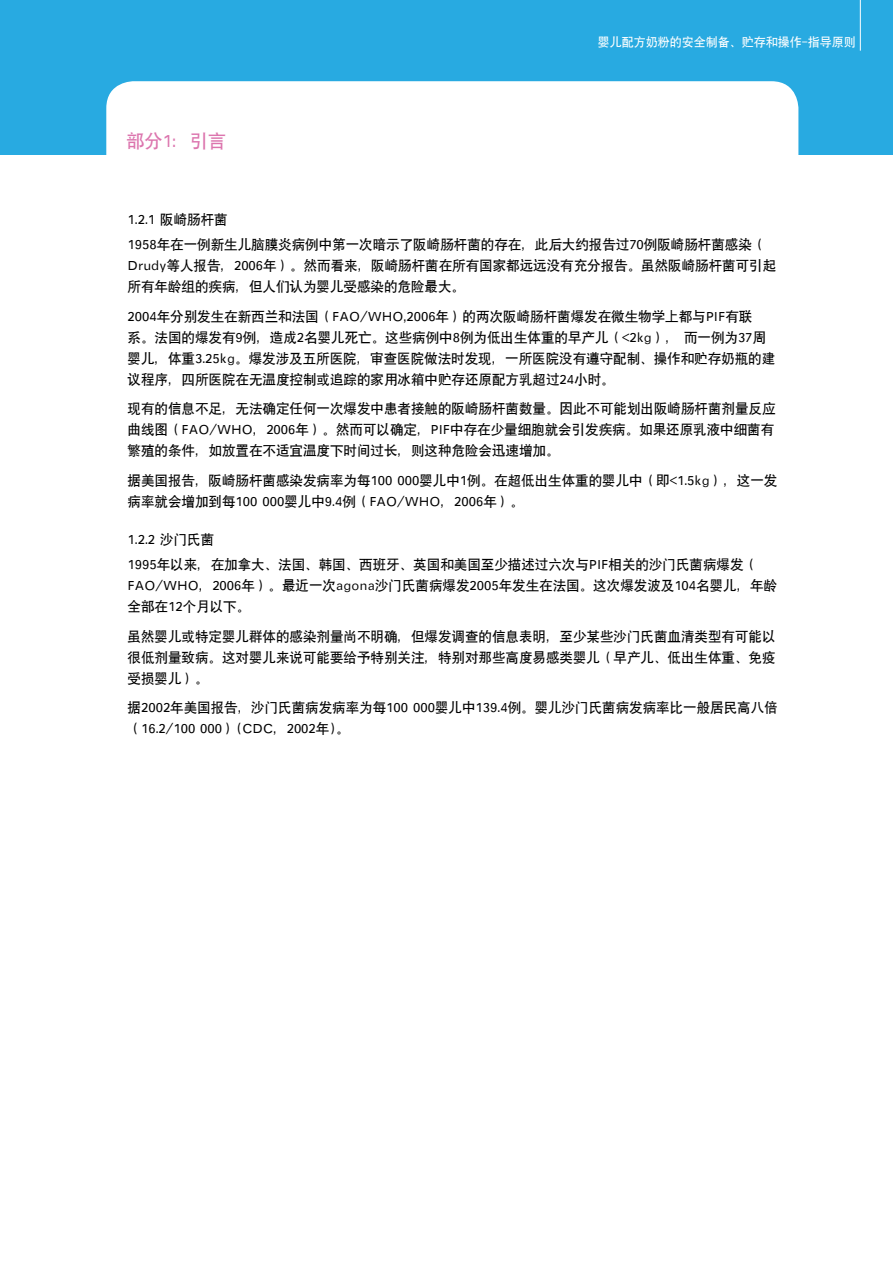
<style>
.page{position:relative;width:893px;height:1263px;background:#fff}
.page>*{position:absolute;margin:0;border:0;box-sizing:border-box;transform-origin:0 0}
.t1{font:18px "SIL Hei Med Jian";color:#dc75ae}
.t2{font:13.5px/21px "SIL Hei Med Jian";color:#000}
.t3{font:12px "SIL Hei Med Jian";color:#fff}
</style>
<div class="page">
<div style="left:0;top:0;width:893px;height:154px;background:#28aae1"></div>
<hr style="left:860px;top:0;width:1px;height:51px;background:#fff">
<div style="left:106px;top:81px;width:692px;height:103px;background:#fff;border-radius:27px"></div>
<h1 class="t1" style="left:126px;top:129px;width:101px">部分1：引言</h1>
<p class="t3" style="left:598px;top:34px;width:259px">婴儿配方奶粉的安全制备、贮存和操作-指导原则</p>
<p class="t2" style="left:128px;top:206px;width:639px;line-height:25.2px">1.2.1 阪崎肠杆菌<br>1958年在一例新生儿脑膜炎病例中第一次暗示了阪崎肠杆菌的存在，此后大约报告过70例阪崎肠杆菌感染（</p>
<p class="t2" style="left:128px;top:254px;width:650px">Drudy等人报告，2006年）。然而看来，阪崎肠杆菌在所有国家都远远没有充分报告。虽然阪崎肠杆菌可引起所有年龄组的疾病，但人们认为婴儿受感染的危险最大。</p>
<p class="t2" style="left:128px;top:305px;width:649px">2004年分别发生在新西兰和法国（FAO/WHO,2006年）的两次阪崎肠杆菌爆发在微生物学上都与PIF有联<br>系。法国的爆发有9例，造成2名婴儿死亡。这些病例中8例为低出生体重的早产儿（&lt;2kg）， 而一例为37周婴儿，体重3.25kg。爆发涉及五所医院，审查医院做法时发现，一所医院没有遵守配制、操作和贮存奶瓶的建议程序，四所医院在无温度控制或追踪的家用冰箱中贮存还原配方乳超过24小时。</p>
<p class="t2" style="left:128px;top:397px;width:649px;text-align:justify">现有的信息不足，无法确定任何一次爆发中患者接触的阪崎肠杆菌数量。因此不可能划出阪崎肠杆菌剂量反应曲线图（FAO/WHO，2006年）。然而可以确定，PIF中存在少量细胞就会引发疾病。如果还原乳液中细菌有繁殖的条件，如放置在不适宜温度下时间过长，则这种危险会迅速增加。</p>
<p class="t2" style="left:128px;top:469px;width:651px">据美国报告，阪崎肠杆菌感染发病率为每100 000婴儿中1例。在超低出生体重的婴儿中（即&lt;1.5kg），这一发病率就会增加到每100 000婴儿中9.4例（FAO/WHO，2006年）。</p>
<p class="t2" style="left:128px;top:525px;width:631px;line-height:25.2px">1.2.2 沙门氏菌<br>1995年以来，在加拿大、法国、韩国、西班牙、英国和美国至少描述过六次与PIF相关的沙门氏菌病爆发（</p>
<p class="t2" style="left:128px;top:574px;width:651px">FAO/WHO，2006年）。最近一次agona沙门氏菌病爆发2005年发生在法国。这次爆发波及104名婴儿，年龄全部在12个月以下。</p>
<p class="t2" style="left:128px;top:624px;width:649px;text-align:justify">虽然婴儿或特定婴儿群体的感染剂量尚不明确，但爆发调查的信息表明，至少某些沙门氏菌血清类型有可能以很低剂量致病。这对婴儿来说可能要给予特别关注，特别对那些高度易感类婴儿（早产儿、低出生体重、免疫受损婴儿）。</p>
<p class="t2" style="left:128px;top:696px;width:652px">据2002年美国报告，沙门氏菌病发病率为每100 000婴儿中139.4例。婴儿沙门氏菌病发病率比一般居民高八倍（16.2/100 000）(CDC，2002年)。</p>
</div>
